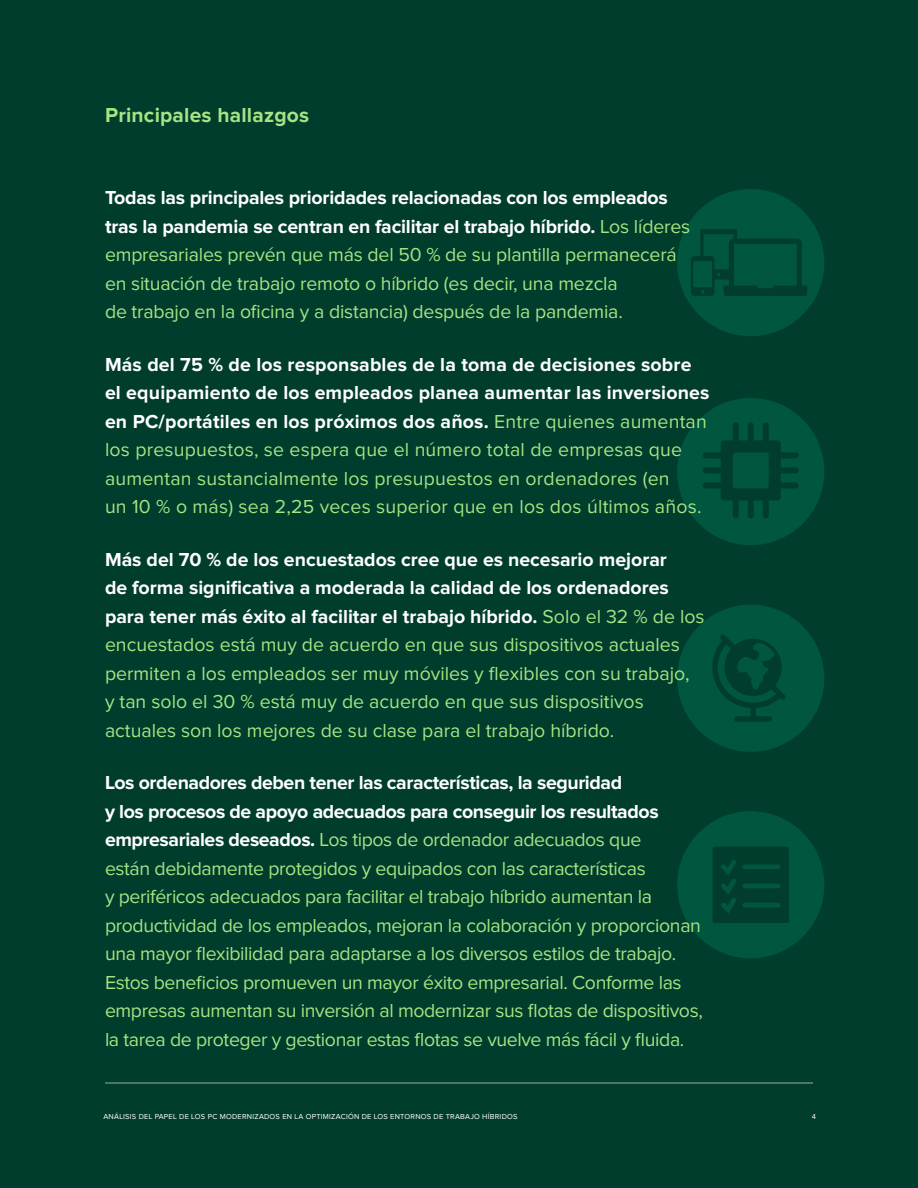
<style>
.page{position:relative;width:918px;height:1188px;background:#003d2d}
.page>*{position:absolute;margin:0;border:0;box-sizing:border-box;transform-origin:0 0}
.H1__Page_Header{font:700 21px "Proxima Nova";letter-spacing:.01em;color:#a6e483}
.Callout_W{font:19.5px/28.5px "Proxima Nova";letter-spacing:-.01em;color:#a6e483}
.Callout_W-2{font:19.5px/28.5px "Proxima Nova";letter-spacing:.01em;color:#a6e483}
.t1{font:7.5px "Proxima Nova";letter-spacing:.03em;color:#fff}
.s1{font-weight:700;color:#fff}
</style>
<div class="page">
<div style="left:677px;top:189px;width:147px;height:147px;background:#00563f;border-radius:50%"></div>
<div style="left:677px;top:398px;width:147px;height:147px;background:#00563f;border-radius:50%"></div>
<div style="left:677px;top:605px;width:147px;height:147px;background:#00563f;border-radius:50%"></div>
<div style="left:677px;top:811px;width:147px;height:147px;background:#00563f;border-radius:50%"></div>
<svg style="left:691px;top:229px;width:116px;height:67px"></svg>
<svg style="left:703px;top:422px;width:96px;height:96px"></svg>
<svg style="left:712px;top:635px;width:74px;height:87px"></svg>
<svg style="left:713px;top:847px;width:76px;height:76px"></svg>
<hr style="left:105px;top:1082px;width:708px;height:2px;background:#fff">
<p class="H1__Page_Header" style="left:105px;top:103px;width:206px">Principales hallazgos</p>
<p class="Callout_W" style="left:105px;top:184px;width:587px"><span class="s1">Todas las principales prioridades relacionadas con los empleados tras la pandemia se centran en facilitar el trabajo híbrido.</span> Los líderes empresariales prevén que más del 50 % de su plantilla permanecerá en situación de trabajo remoto o híbrido (es decir, una mezcla<br>de trabajo en la oficina y a distancia) después de la pandemia.</p>
<p class="Callout_W-2" style="left:105px;top:351px;width:606px"><span class="s1">Más del 75 % de los responsables de la toma de decisiones sobre el equipamiento de los empleados planea aumentar las inversiones en PC/portátiles en los próximos dos años.</span> Entre quienes aumentan los presupuestos, se espera que el número total de empresas que aumentan sustancialmente los presupuestos en ordenadores (en<br>un 10 % o más) sea 2,25 veces superior que en los dos últimos años.</p>
<p class="Callout_W" style="left:105px;top:546px;width:601px"><span class="s1">Más del 70 % de los encuestados cree que es necesario mejorar<br>de forma significativa a moderada la calidad de los ordenadores para tener más éxito al facilitar el trabajo híbrido.</span> Solo el 32 % de los encuestados está muy de acuerdo en que sus dispositivos actuales permiten a los empleados ser muy móviles y flexibles con su trabajo,<br>y tan solo el 30 % está muy de acuerdo en que sus dispositivos actuales son los mejores de su clase para el trabajo híbrido.</p>
<p class="Callout_W" style="left:105px;top:769px;width:599px"><span class="s1">Los ordenadores deben tener las características, la seguridad<br>y los procesos de apoyo adecuados para conseguir los resultados empresariales deseados.</span> Los tipos de ordenador adecuados que<br>están debidamente protegidos y equipados con las características<br>y periféricos adecuados para facilitar el trabajo híbrido aumentan la productividad de los empleados, mejoran la colaboración y proporcionan una mayor flexibilidad para adaptarse a los diversos estilos de trabajo.<br>Estos beneficios promueven un mayor éxito empresarial. Conforme las empresas aumentan su inversión al modernizar sus flotas de dispositivos, la tarea de proteger y gestionar estas flotas se vuelve más fácil y fluida.</p>
<p class="t1" style="left:104px;top:1112px;width:415px">ANÁLISIS DEL PAPEL DE LOS PC MODERNIZADOS EN LA OPTIMIZACIÓN DE LOS ENTORNOS DE TRABAJO HÍBRIDOS</p>
<p class="t1" style="left:812px;top:1112px;width:6px">4</p>
</div>
